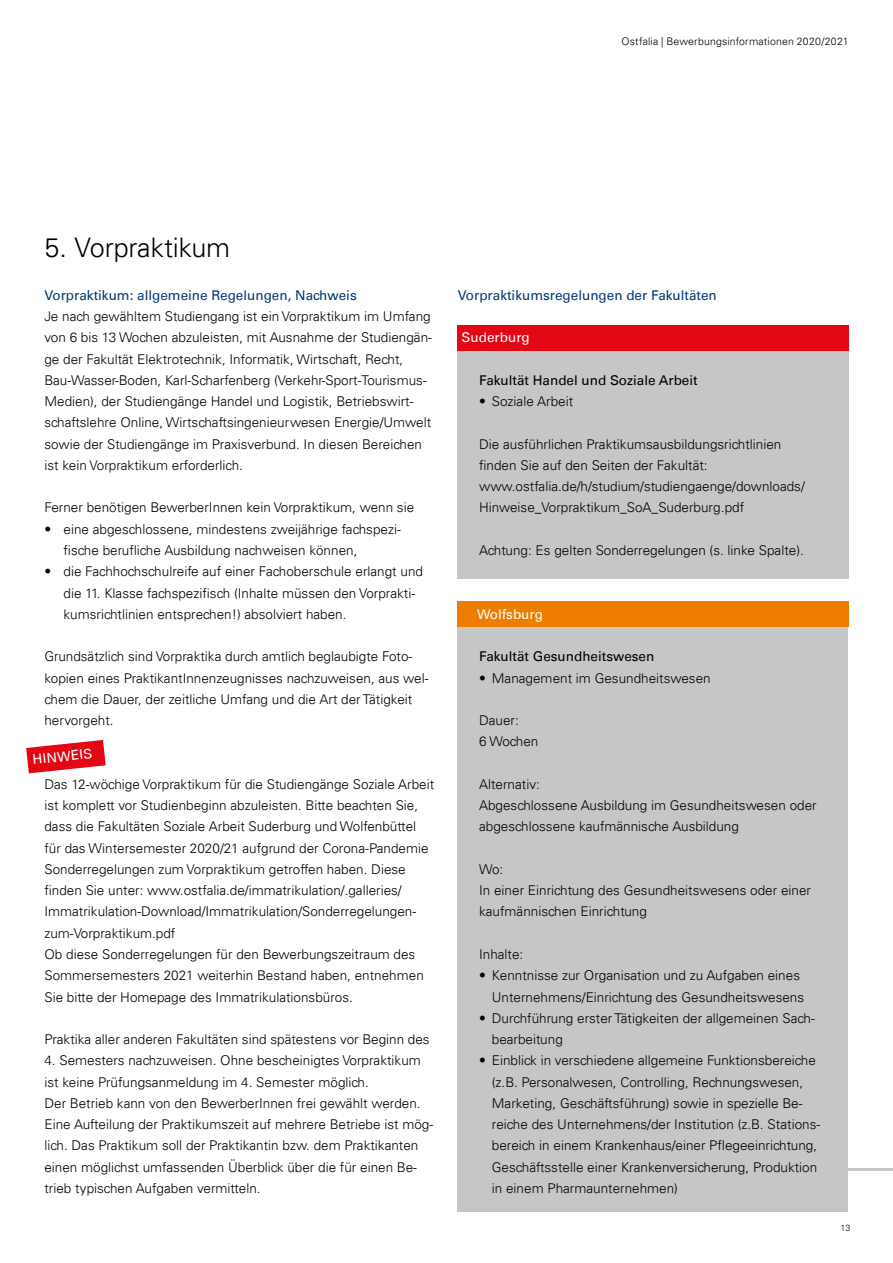
<style>
.page{position:relative;width:893px;height:1263px;background:#fff}
.page>*{position:absolute;margin:0;border:0;box-sizing:border-box;transform-origin:0 0}
.t1{font:300 27px "Univers LT";letter-spacing:-.01em;color:#000}
.t2{font:300 13.5px/21.3px "Univers LT";color:#000}
.t3{font:13.5px "Univers LT";color:#033878}
.t4{font:13.5px "Univers LT";color:#000}
.t5{font:13.5px "Univers LT";color:#fff}
.t6{font:300 10.5px "Univers LT";letter-spacing:.015em;color:#000}
.t7{font:300 9px "Univers LT";color:#000}
</style>
<div class="page">
<div style="left:457px;top:348px;width:391px;height:230px;background:#c6c6c6"></div>
<div style="left:458px;top:625px;width:390px;height:587px;background:#c6c6c6"></div>
<div style="left:457px;top:325px;width:391px;height:26px;background:#e30613"></div>
<div style="left:457px;top:602px;width:391px;height:25px;background:#ef7d00"></div>
<svg style="left:26px;top:740px;width:80px;height:33px"></svg>
<hr style="left:843px;top:1168px;width:50px;height:3px;background:#c6c6c6">
<p class="t6" style="left:621px;top:35px;width:229px">Ostfalia | Bewerbungsinformationen 2020/2021</p>
<h1 class="t1" style="left:45px;top:231px;width:187px">5. Vorpraktikum</h1>
<p class="t3" style="left:44px;top:287px;width:314px">Vorpraktikum: allgemeine Regelungen, Nachweis</p>
<p class="t2" style="left:44px;top:306px;width:389px">Je nach gewähltem Studiengang ist ein Vorpraktikum im Umfang von 6 bis 13 Wochen abzuleisten, mit Ausnahme der Studiengän&shy;ge der Fakultät Elektrotechnik, Informatik, Wirtschaft, Recht, Bau-Wasser-Boden, Karl-Scharfenberg (Verkehr-Sport-Tourismus-Medien), der Studiengänge Handel und Logistik, Betriebswirt&shy;schaftslehre Online, Wirtschaftsingenieurwesen Energie/Umwelt sowie der Studiengänge im Praxisverbund. In diesen Bereichen ist kein Vorpraktikum erforderlich.</p>
<p class="t2" style="left:44px;top:497px;width:371px">Ferner benötigen BewerberInnen kein Vorpraktikum, wenn sie</p>
<p class="t2" style="left:64px;top:518px;width:339px;text-indent:-19px">• eine abgeschlossene, mindestens zweijährige fachspezi&shy;fische berufliche Ausbildung nachweisen können,</p>
<p class="t2" style="left:64px;top:561px;width:361px;text-indent:-19px">• die Fachhochschulreife auf einer Fachoberschule erlangt und die 11. Klasse fachspezifisch (Inhalte müssen den Vorprakti&shy;kumsrichtlinien entsprechen!) absolviert haben.</p>
<p class="t2" style="left:44px;top:646px;width:386px">Grundsätzlich sind Vorpraktika durch amtlich beglaubigte Foto&shy;kopien eines PraktikantInnenzeugnisses nachzuweisen, aus wel&shy;chem die Dauer, der zeitliche Umfang und die Art der Tätigkeit hervorgeht.</p>
<p class="t5" style="left:32px;top:751px;width:61px;rotate:-6deg">HINWEIS</p>
<p class="t2" style="left:44px;top:773px;width:391px">Das 12-wöchige Vorpraktikum für die Studiengänge Soziale Arbeit ist komplett vor Studienbeginn abzuleisten. Bitte beachten Sie, dass die Fakultäten Soziale Arbeit Suderburg und Wolfenbüttel für das Wintersemester 2020/21 aufgrund der Corona-Pandemie Sonderregelungen zum Vorpraktikum getroffen haben. Diese finden Sie unter: www.ostfalia.de/immatrikulation/.galleries/ Immatrikulation-Download/Immatrikulation/Sonderregelungen&shy;zum-Vorpraktikum.pdf<br>Ob diese Sonderregelungen für den Bewerbungszeitraum des Sommersemesters 2021 weiterhin Bestand haben, entnehmen Sie bitte der Homepage des Immatrikulationsbüros.</p>
<p class="t2" style="left:44px;top:1029px;width:387px">Praktika aller anderen Fakultäten sind spätestens vor Beginn des</p>
<p class="t2" style="left:44px;top:1050px;width:390px">4. Semesters nachzuweisen. Ohne bescheinigtes Vorpraktikum ist keine Prüfungsanmeldung im 4. Semester möglich.<br>Der Betrieb kann von den BewerberInnen frei gewählt werden.<br>Eine Aufteilung der Praktikumszeit auf mehrere Betriebe ist mög&shy;lich. Das Praktikum soll der Praktikantin bzw. dem Praktikanten einen möglichst umfassenden Überblick über die für einen Be&shy;trieb typischen Aufgaben vermitteln.</p>
<p class="t3" style="left:458px;top:287px;width:261px">Vorpraktikumsregelungen der Fakultäten</p>
<p class="t5" style="left:462px;top:330px;width:70px">Suderburg</p>
<p class="t4" style="left:479px;top:372px;width:220px">Fakultät Handel und Soziale Arbeit</p>
<p class="t2" style="left:479px;top:391px;width:96px">• Soziale Arbeit</p>
<p class="t2" style="left:479px;top:433px;width:327px">Die ausführlichen Praktikumsausbildungsrichtlinien finden Sie auf den Seiten der Fakultät: www.ostfalia.de/h/studium/studiengaenge/downloads/ Hinweise_Vorpraktikum_SoA_Suderburg.pdf</p>
<p class="t2" style="left:479px;top:539px;width:326px">Achtung: Es gelten Sonderregelungen (s. linke Spalte).</p>
<p class="t5" style="left:477px;top:606px;width:68px">Wolfsburg</p>
<p class="t4" style="left:479px;top:648px;width:177px">Fakultät Gesundheitswesen</p>
<p class="t2" style="left:479px;top:667px;width:233px">• Management im Gesundheitswesen</p>
<p class="t2" style="left:479px;top:710px;width:61px">Dauer:<br>6 Wochen</p>
<p class="t2" style="left:479px;top:773px;width:339px">Alternativ:<br>Abgeschlossene Ausbildung im Gesundheitswesen oder abgeschlossene kaufmännische Ausbildung</p>
<p class="t2" style="left:479px;top:858px;width:333px">Wo:<br>In einer Einrichtung des Gesundheitswesens oder einer kaufmännischen Einrichtung</p>
<p class="t2" style="left:479px;top:943px;width:46px">Inhalte:</p>
<p class="t2" style="left:492px;top:965px;width:314px;text-indent:-13px">• Kenntnisse zur Organisation und zu Aufgaben eines<br>Unternehmens/Einrichtung des Gesundheitswesens</p>
<p class="t2" style="left:492px;top:1007px;width:324px;text-indent:-13px">• Durchführung erster Tätigkeiten der allgemeinen Sach&shy;bearbeitung</p>
<p class="t2" style="left:492px;top:1050px;width:330px;text-indent:-13px">• Einblick in verschiedene allgemeine Funktionsbereiche (z.B. Personalwesen, Controlling, Rechnungswesen, Marketing, Geschäftsführung) sowie in spezielle Be&shy;reiche des Unternehmens/der Institution (z.B. Stations&shy;bereich in einem Krankenhaus/einer Pflegeeinrichtung, Geschäftsstelle einer Krankenversicherung, Produktion in einem Pharmaunternehmen)</p>
<p class="t7" style="left:841px;top:1222px;width:11px">13</p>
</div>
